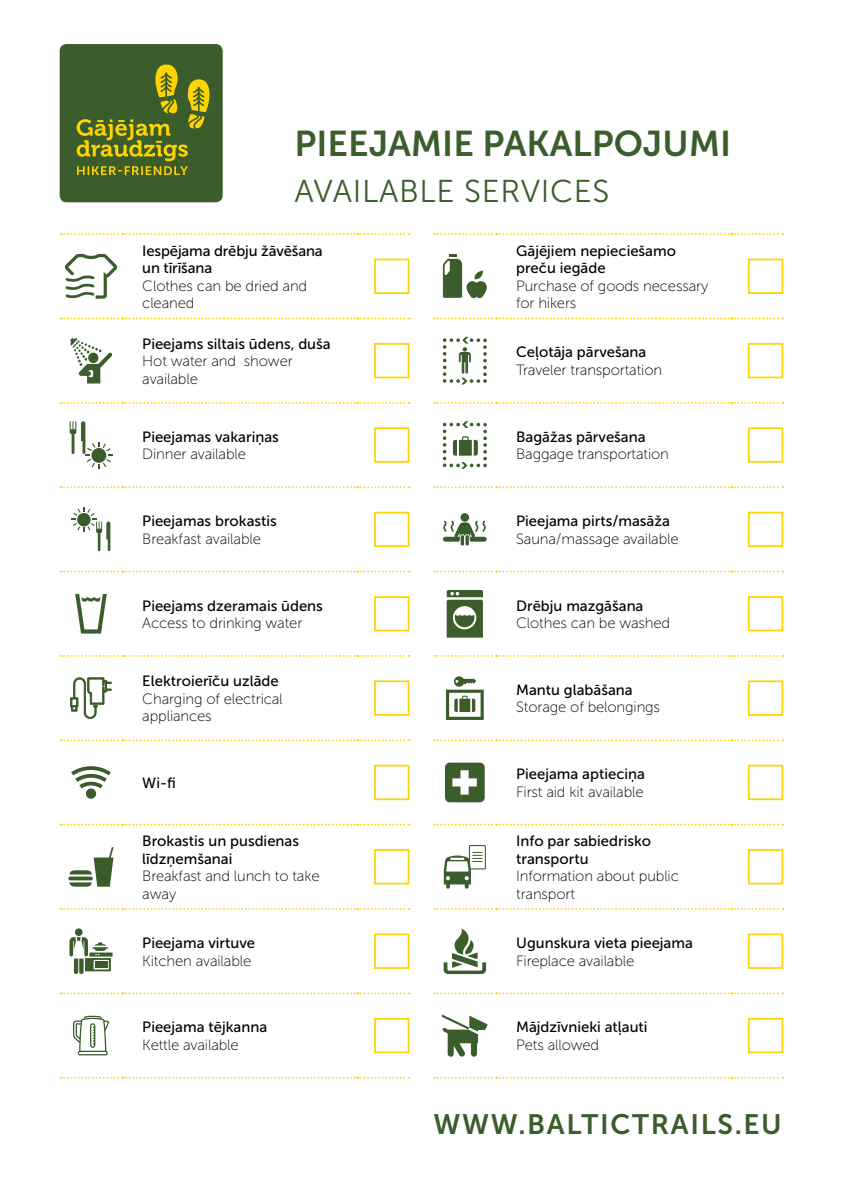
<style>
.page{position:relative;width:844px;height:1191px;background:#fff}
.page>*{position:absolute;margin:0;border:0;box-sizing:border-box;transform-origin:0 0}
.t1{font:35.7px "Museo Sans 700";color:#3b5d2c}
.t2{font:31.5px "Museo Sans 300";letter-spacing:.02em;color:#3b5d2c}
.t3{font:28px "Museo Sans 700";letter-spacing:.06em;color:#3b5d2c}
.t4{font:14.88px/17.5px "Museo Sans 100";letter-spacing:-.01em;color:#000}
.t5{font:14.88px/17.5px "Museo Sans 500";color:#000}
</style>
<div class="page">
<div style="left:60px;top:44px;width:162px;height:158px;background:#3b5d2c;border-radius:7px"></div>
<svg style="left:77px;top:64px;width:133px;height:111px"></svg>
<svg style="left:60px;top:233px;width:349px;height:2px"></svg>
<svg style="left:60px;top:318px;width:349px;height:1px"></svg>
<svg style="left:60px;top:402px;width:349px;height:2px"></svg>
<svg style="left:60px;top:486px;width:349px;height:2px"></svg>
<svg style="left:60px;top:570px;width:349px;height:2px"></svg>
<svg style="left:60px;top:655px;width:349px;height:2px"></svg>
<svg style="left:60px;top:739px;width:349px;height:2px"></svg>
<svg style="left:60px;top:823px;width:349px;height:2px"></svg>
<svg style="left:60px;top:908px;width:349px;height:2px"></svg>
<svg style="left:60px;top:992px;width:349px;height:2px"></svg>
<svg style="left:60px;top:1076px;width:349px;height:2px"></svg>
<svg style="left:65px;top:253px;width:52px;height:46px"></svg>
<div style="left:374px;top:259px;width:35px;height:35px;border:2px solid #ffd400"></div>
<svg style="left:70px;top:338px;width:43px;height:45px"></svg>
<div style="left:374px;top:343px;width:35px;height:35px;border:2px solid #ffd400"></div>
<svg style="left:70px;top:421px;width:42px;height:48px"></svg>
<div style="left:91px;top:448px;width:15px;height:15px;background:#3b5d2c;border-radius:50%"></div>
<div style="left:374px;top:427px;width:35px;height:36px;border:2px solid #ffd400"></div>
<svg style="left:72px;top:507px;width:38px;height:45px"></svg>
<div style="left:77px;top:513px;width:14px;height:13px;background:#3b5d2c;border-radius:50%"></div>
<div style="left:374px;top:512px;width:35px;height:35px;border:2px solid #ffd400"></div>
<svg style="left:75px;top:594px;width:32px;height:39px"></svg>
<div style="left:374px;top:596px;width:35px;height:35px;border:2px solid #ffd400"></div>
<svg style="left:70px;top:677px;width:42px;height:42px"></svg>
<div style="left:374px;top:680px;width:35px;height:36px;border:2px solid #ffd400"></div>
<div style="left:86px;top:788px;width:10px;height:10px;background:#3b5d2c;border-radius:50%"></div>
<svg style="left:71px;top:766px;width:40px;height:22px"></svg>
<div style="left:374px;top:765px;width:35px;height:35px;border:2px solid #ffd400"></div>
<svg style="left:69px;top:847px;width:45px;height:39px"></svg>
<svg style="left:68px;top:876px;width:25px;height:4px"></svg>
<div style="left:374px;top:849px;width:35px;height:35px;border:2px solid #ffd400"></div>
<div style="left:75px;top:928px;width:8px;height:8px;background:#3b5d2c;border-radius:50%"></div>
<svg style="left:69px;top:937px;width:43px;height:37px"></svg>
<div style="left:374px;top:933px;width:35px;height:36px;border:2px solid #ffd400"></div>
<svg style="left:73px;top:1015px;width:36px;height:40px"></svg>
<div style="left:374px;top:1018px;width:35px;height:35px;border:2px solid #ffd400"></div>
<svg style="left:434px;top:233px;width:349px;height:2px"></svg>
<svg style="left:434px;top:318px;width:349px;height:1px"></svg>
<svg style="left:434px;top:402px;width:349px;height:2px"></svg>
<svg style="left:434px;top:486px;width:349px;height:2px"></svg>
<svg style="left:434px;top:570px;width:349px;height:2px"></svg>
<svg style="left:434px;top:655px;width:349px;height:2px"></svg>
<svg style="left:434px;top:739px;width:349px;height:2px"></svg>
<svg style="left:434px;top:823px;width:349px;height:2px"></svg>
<svg style="left:434px;top:908px;width:349px;height:2px"></svg>
<svg style="left:434px;top:992px;width:349px;height:2px"></svg>
<svg style="left:434px;top:1076px;width:349px;height:2px"></svg>
<svg style="left:443px;top:254px;width:43px;height:44px"></svg>
<div style="left:747px;top:259px;width:36px;height:35px;border:2px solid #ffd400"></div>
<svg style="left:443px;top:337px;width:43px;height:47px"></svg>
<div style="left:747px;top:343px;width:36px;height:35px;border:2px solid #ffd400"></div>
<svg style="left:442px;top:421px;width:45px;height:48px"></svg>
<div style="left:747px;top:427px;width:36px;height:36px;border:2px solid #ffd400"></div>
<div style="left:460px;top:513px;width:9px;height:9px;background:#3b5d2c;border-radius:50%"></div>
<svg style="left:443px;top:520px;width:44px;height:21px"></svg>
<svg style="left:460px;top:535px;width:4px;height:10px"></svg>
<svg style="left:465px;top:535px;width:4px;height:10px"></svg>
<div style="left:747px;top:512px;width:36px;height:35px;border:2px solid #ffd400"></div>
<svg style="left:446px;top:590px;width:37px;height:47px"></svg>
<div style="left:747px;top:596px;width:36px;height:35px;border:2px solid #ffd400"></div>
<svg style="left:446px;top:676px;width:37px;height:44px"></svg>
<div style="left:747px;top:680px;width:36px;height:36px;border:2px solid #ffd400"></div>
<svg style="left:445px;top:762px;width:39px;height:40px"></svg>
<div style="left:747px;top:765px;width:36px;height:35px;border:2px solid #ffd400"></div>
<div style="left:469px;top:845px;width:17px;height:24px;border:1px solid #3b5d2c"></div>
<svg style="left:443px;top:852px;width:39px;height:37px"></svg>
<div style="left:747px;top:849px;width:36px;height:35px;border:2px solid #ffd400"></div>
<svg style="left:443px;top:928px;width:43px;height:46px"></svg>
<div style="left:747px;top:933px;width:36px;height:36px;border:2px solid #ffd400"></div>
<svg style="left:442px;top:1014px;width:45px;height:43px"></svg>
<div style="left:747px;top:1018px;width:36px;height:35px;border:2px solid #ffd400"></div>
<h1 class="t1" style="left:294px;top:124px;width:438px">PIEEJAMIE PAKALPOJUMI</h1>
<h2 class="t2" style="left:294px;top:174px;width:316px">AVAILABLE SERVICES</h2>
<p class="t5" style="left:142px;top:242px;width:182px">Iespējama drēbju žāvēšana un tīrīšana</p>
<p class="t4" style="left:142px;top:277px;width:166px">Clothes can be dried and cleaned</p>
<p class="t5" style="left:142px;top:335px;width:190px">Pieejams siltais ūdens, duša</p>
<p class="t4" style="left:142px;top:352px;width:152px">Hot water and shower available</p>
<p class="t5" style="left:142px;top:428px;width:138px">Pieejamas vakariņas</p>
<p class="t4" style="left:142px;top:445px;width:105px">Dinner available</p>
<p class="t5" style="left:142px;top:512px;width:136px">Pieejamas brokastis</p>
<p class="t4" style="left:142px;top:530px;width:120px">Breakfast available</p>
<p class="t5" style="left:142px;top:597px;width:182px">Pieejams dzeramais ūdens</p>
<p class="t4" style="left:142px;top:614px;width:161px">Access to drinking water</p>
<p class="t5" style="left:142px;top:672px;width:138px">Elektroierīču uzlāde</p>
<p class="t4" style="left:142px;top:690px;width:142px">Charging of electrical appliances</p>
<p class="t5" style="left:142px;top:774px;width:35px">Wi-fi</p>
<p class="t5" style="left:142px;top:832px;width:158px">Brokastis un pusdienas līdzņemšanai</p>
<p class="t4" style="left:142px;top:867px;width:179px">Breakfast and lunch to take away</p>
<p class="t5" style="left:142px;top:934px;width:114px">Pieejama virtuve</p>
<p class="t4" style="left:142px;top:951px;width:110px">Kitchen available</p>
<p class="t5" style="left:142px;top:1018px;width:126px">Pieejama tējkanna</p>
<p class="t4" style="left:142px;top:1036px;width:98px">Kettle available</p>
<p class="t5" style="left:516px;top:242px;width:161px">Gājējiem nepieciešamo preču iegāde</p>
<p class="t4" style="left:516px;top:277px;width:194px">Purchase of goods necessary for hikers</p>
<p class="t5" style="left:516px;top:344px;width:132px">Ceļotāja pārvešana</p>
<p class="t4" style="left:516px;top:361px;width:147px">Traveler transportation</p>
<p class="t5" style="left:516px;top:428px;width:131px">Bagāžas pārvešana</p>
<p class="t4" style="left:516px;top:445px;width:154px">Baggage transportation</p>
<p class="t5" style="left:516px;top:512px;width:155px">Pieejama pirts/masāža</p>
<p class="t4" style="left:516px;top:530px;width:164px">Sauna/massage available</p>
<p class="t5" style="left:516px;top:597px;width:129px">Drēbju mazgāšana</p>
<p class="t4" style="left:516px;top:614px;width:155px">Clothes can be washed</p>
<p class="t5" style="left:516px;top:681px;width:118px">Mantu glabāšana</p>
<p class="t4" style="left:516px;top:698px;width:145px">Storage of belongings</p>
<p class="t5" style="left:516px;top:765px;width:130px">Pieejama aptieciņa</p>
<p class="t4" style="left:516px;top:783px;width:129px">First aid kit available</p>
<p class="t5" style="left:516px;top:832px;width:136px">Info par sabiedrisko transportu</p>
<p class="t4" style="left:516px;top:867px;width:164px">Information about public transport</p>
<p class="t5" style="left:516px;top:934px;width:178px">Ugunskura vieta pieejama</p>
<p class="t4" style="left:516px;top:951px;width:120px">Fireplace available</p>
<p class="t5" style="left:516px;top:1018px;width:133px">Mājdzīvnieki atļauti</p>
<p class="t4" style="left:516px;top:1036px;width:85px">Pets allowed</p>
<h3 class="t3" style="left:433px;top:1108px;width:350px">WWW.BALTICTRAILS.EU</h3>
</div>
